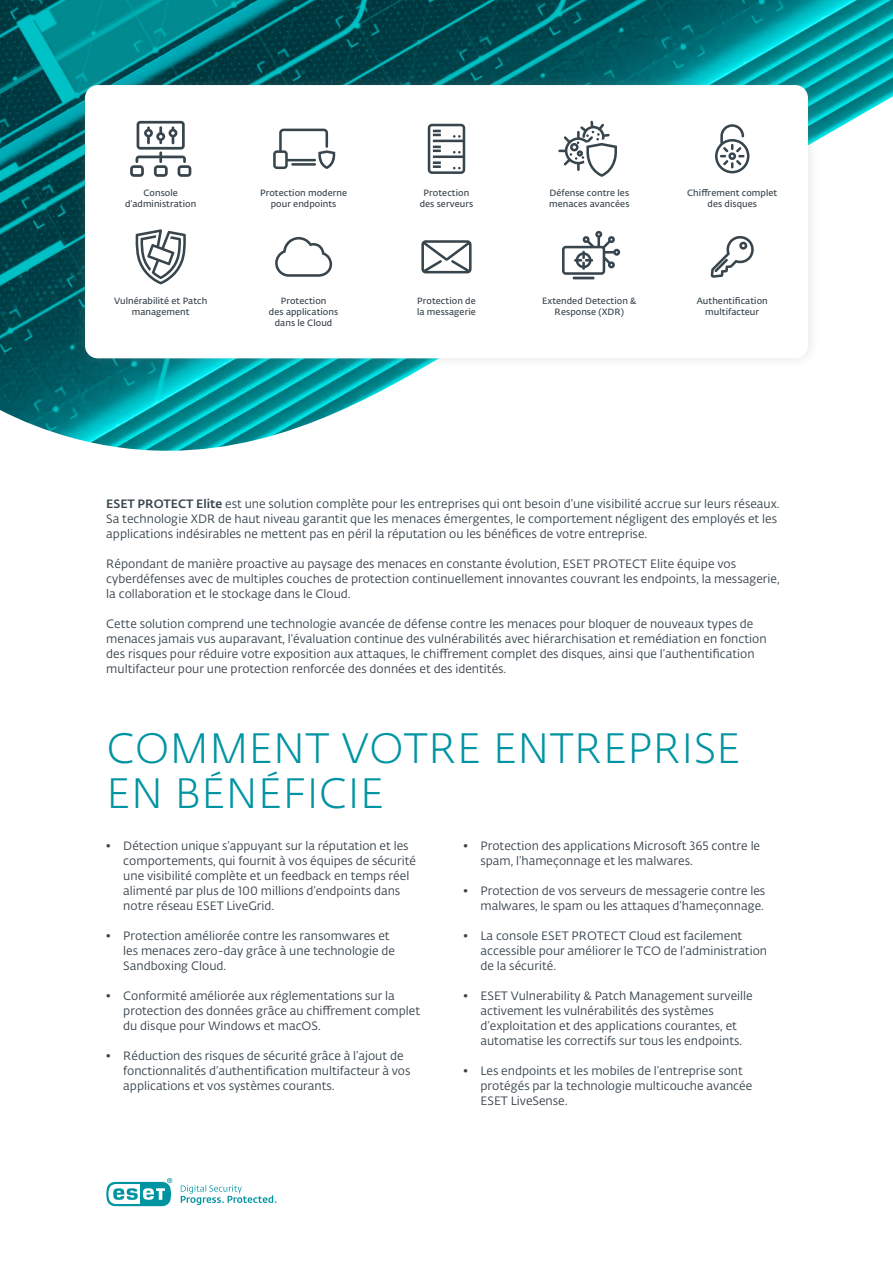
<style>
.page{position:relative;width:893px;height:1263px;background:#fff}
.page>*{position:absolute;margin:0;border:0;box-sizing:border-box;transform-origin:0 0}
.Subheadline{font:42px/45px "Fedra Sans Alt Pro Light LF";letter-spacing:.01em;color:#0094a2}
.Text{font:12px/15px "Fedra Sans Alt Pro Book LF";color:#38454d}
.Subheadline_3{font:9px/10.8px "Fedra Sans Alt Pro Demi LF";letter-spacing:.005em;color:#38454d;text-align:center}
.s1{font-family:"Fedra Sans Alt Pro Med LF"}
</style>
<div class="page">
<svg style="left:106px;top:1178px;width:66px;height:28px"></svg>
<svg style="left:181px;top:1185px;width:95px;height:20px"></svg>
<img style="left:0;top:0;width:893px;height:451px">
<div style="left:73px;top:73px;width:747px;height:297px;background:#879196;opacity:.25"></div>
<div style="left:85px;top:85px;width:723px;height:273px;background:#fff;border-radius:13px"></div>
<svg style="left:130px;top:121px;width:61px;height:56px"></svg>
<svg style="left:428px;top:124px;width:37px;height:50px"></svg>
<svg style="left:715px;top:124px;width:34px;height:49px"></svg>
<svg style="left:273px;top:129px;width:62px;height:40px"></svg>
<svg style="left:558px;top:121px;width:59px;height:56px"></svg>
<svg style="left:275px;top:237px;width:57px;height:40px"></svg>
<svg style="left:136px;top:229px;width:50px;height:55px"></svg>
<svg style="left:562px;top:231px;width:58px;height:48px"></svg>
<svg style="left:421px;top:240px;width:51px;height:33px"></svg>
<svg style="left:711px;top:236px;width:43px;height:42px"></svg>
<p class="Subheadline_3" style="left:260px;top:187px;width:88px">Protection moderne pour endpoints</p>
<p class="Subheadline_3" style="left:549px;top:187px;width:82px;text-align:left">Défense contre les menaces avancées</p>
<p class="Subheadline_3" style="left:125px;top:187px;width:73px">Console d’administration</p>
<p class="Subheadline_3" style="left:420px;top:187px;width:55px">Protection des serveurs</p>
<p class="Subheadline_3" style="left:687px;top:187px;width:92px">Chiffrement complet des disques</p>
<p class="Subheadline_3" style="left:114px;top:295px;width:95px">Vulnérabilité et Patch management</p>
<p class="Subheadline_3" style="left:269px;top:295px;width:71px">Protection<br>des applications dans le Cloud</p>
<p class="Subheadline_3" style="left:542px;top:295px;width:96px">Extended Detection &amp;<br>Response (XDR)</p>
<p class="Subheadline_3" style="left:417px;top:295px;width:60px;text-align:left">Protection de la messagerie</p>
<p class="Subheadline_3" style="left:697px;top:295px;width:73px">Authentification multifacteur</p>
<p class="Text" style="left:106px;top:496px;width:675px"><span class="s1">ESET PROTECT Elite</span> est une solution complète pour les entreprises qui ont besoin d’une visibilité accrue sur leurs réseaux.<br>Sa technologie XDR de haut niveau garantit que les menaces émergentes, le comportement négligent des employés et les applications indésirables ne mettent pas en péril la réputation ou les bénéfices de votre entreprise.</p>
<p class="Text" style="left:106px;top:556px;width:675px">Répondant de manière proactive au paysage des menaces en constante évolution, ESET PROTECT Elite équipe vos cyberdéfenses avec de multiples couches de protection continuellement innovantes couvrant les endpoints, la messagerie, la collaboration et le stockage dans le Cloud.</p>
<p class="Text" style="left:106px;top:616px;width:662px">Cette solution comprend une technologie avancée de défense contre les menaces pour bloquer de nouveaux types de menaces jamais vus auparavant, l’évaluation continue des vulnérabilités avec hiérarchisation et remédiation en fonction des risques pour réduire votre exposition aux attaques, le chiffrement complet des disques, ainsi que l’authentification multifacteur pour une protection renforcée des données et des identités.</p>
<p class="Subheadline" style="left:107px;top:725px;width:636px">COMMENT VOTRE ENTREPRISE<br>EN BÉNÉFICIE</p>
<p class="Text" style="left:123px;top:838px;width:294px;text-indent:-17px"><span class="s1">•</span> Détection unique s’appuyant sur la réputation et les comportements, qui fournit à vos équipes de sécurité une visibilité complète et un feedback en temps réel alimenté par plus de 100 millions d’endpoints dans notre réseau ESET LiveGrid.</p>
<p class="Text" style="left:123px;top:928px;width:273px;text-indent:-17px"><span class="s1">•</span> Protection améliorée contre les ransomwares et les menaces zero-day grâce à une technologie de<br>Sandboxing Cloud.</p>
<p class="Text" style="left:123px;top:988px;width:298px;text-indent:-17px"><span class="s1">•</span> Conformité améliorée aux réglementations sur la protection des données grâce au chiffrement complet du disque pour Windows et macOS.</p>
<p class="Text" style="left:123px;top:1048px;width:289px;text-indent:-17px"><span class="s1">•</span> Réduction des risques de sécurité grâce à l’ajout de fonctionnalités d’authentification multifacteur à vos applications et vos systèmes courants.</p>
<p class="Text" style="left:480px;top:838px;width:281px;text-indent:-17px"><span class="s1">•</span> Protection des applications Microsoft 365 contre le spam, l’hameçonnage et les malwares.</p>
<p class="Text" style="left:463px;top:883px;width:303px;text-align:right"><span class="s1">•</span> Protection de vos serveurs de messagerie contre les malwares, le spam ou les attaques d’hameçonnage.</p>
<p class="Text" style="left:480px;top:928px;width:288px;text-indent:-17px"><span class="s1">•</span> La console ESET PROTECT Cloud est facilement accessible pour améliorer le TCO de l’administration de la sécurité.</p>
<p class="Text" style="left:480px;top:988px;width:274px;text-indent:-17px"><span class="s1">•</span> ESET Vulnerability &amp; Patch Management surveille activement les vulnérabilités des systèmes d’exploitation et des applications courantes, et automatise les correctifs sur tous les endpoints.</p>
<p class="Text" style="left:480px;top:1063px;width:273px;text-indent:-17px"><span class="s1">•</span> Les endpoints et les mobiles de l’entreprise sont protégés par la technologie multicouche avancée<br>ESET LiveSense.</p>
</div>
